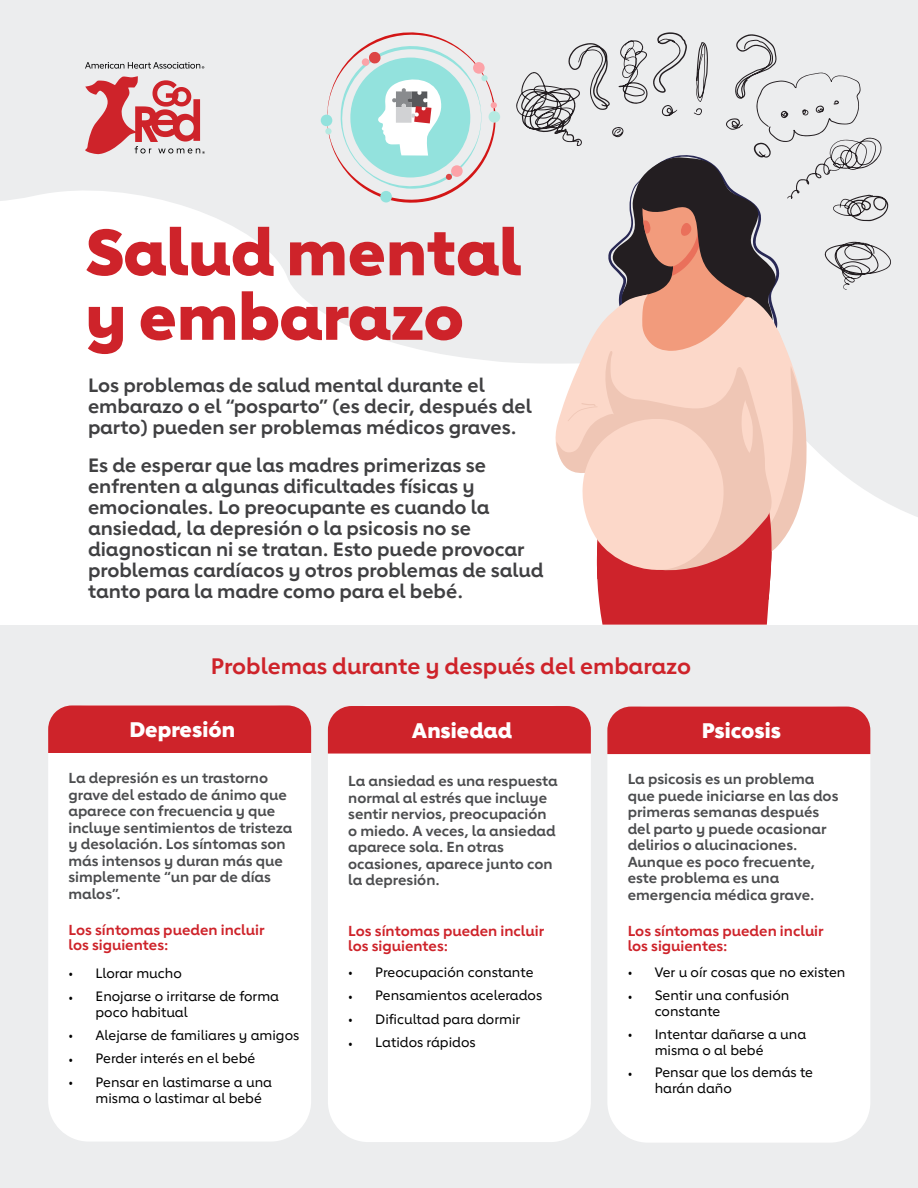
<style>
.page{position:relative;width:918px;height:1188px;background:#fff}
.page>*{position:absolute;margin:0;border:0;box-sizing:border-box;transform-origin:0 0}
.t1{font:800 64.5px/64.5px "Lub Dub";color:#ce232a}
.t2{font:700 22.2px "Lub Dub";color:#ce232a}
.t3{font:800 21px "Lub Dub";color:#fff}
.t4{font:700 19.2px/21px "Lub Dub";color:#404042}
.t5{font:700 14.4px/16.5px "Lub Dub";color:#4c4d4f}
.t6{font:700 14.4px/15px "Lub Dub";color:#ce232a}
.t7{font:500 13.5px/15.8px "Lub Dub";color:#000}
.s1{font-family:"Lub Dub Condensed";font-weight:400;font-size:15px}
</style>
<div class="page">
<div style="left:0;top:626px;width:918px;height:562px;background:#ecedee"></div>
<svg style="left:0;top:0;width:918px;height:517px"></svg>
<svg style="left:516px;top:32px;width:375px;height:593px"></svg>
<svg style="left:321px;top:29px;width:179px;height:175px;background:#d1e0df"></svg>
<div style="left:48px;top:753px;width:263px;height:388px;background:#fff"></div>
<div style="left:48px;top:705px;width:263px;height:48px;background:#ce232a"></div>
<div style="left:328px;top:754px;width:263px;height:388px;background:#fff"></div>
<div style="left:328px;top:706px;width:263px;height:48px;background:#ce232a"></div>
<div style="left:607px;top:706px;width:263px;height:437px;background:#fff"></div>
<div style="left:607px;top:707px;width:263px;height:47px;background:#ce232a"></div>
<svg style="left:85px;top:76px;width:120px;height:78px;background:#dc8f92"></svg>
<svg style="left:85px;top:62px;width:119px;height:7px"></svg>
<h1 class="t1" style="left:85px;top:219px;width:437px">Salud mental y embarazo</h1>
<p class="t4" style="left:88px;top:374px;width:445px">Los problemas de salud mental durante el embarazo o el “posparto” (es decir, después del parto) pueden ser problemas médicos graves.</p>
<p class="t4" style="left:88px;top:454px;width:457px">Es de esperar que las madres primerizas se enfrenten a algunas dificultades físicas y emocionales. Lo preocupante es cuando la ansiedad, la depresión o la psicosis no se diagnostican ni se tratan. Esto puede provocar problemas cardíacos y otros problemas de salud tanto para la madre como para el bebé.</p>
<h2 class="t2" style="left:211px;top:653px;width:482px">Problemas durante y después del embarazo</h2>
<h3 class="t3" style="left:129px;top:717px;width:107px">Depresión</h3>
<p class="t5" style="left:69px;top:770px;width:225px">La depresión es un trastorno grave del estado de ánimo que aparece con frecuencia y que incluye sentimientos de tristeza y desolación. Los síntomas son más intensos y duran más que simplemente “un par de días malos”.</p>
<h4 class="t6" style="left:69px;top:922px;width:198px">Los síntomas pueden incluir los siguientes:</h4>
<p class="t7" style="left:69px;top:965px;width:115px"><span class="s1">•</span> Llorar mucho</p>
<p class="t7" style="left:96px;top:989px;width:185px;text-indent:-27px"><span class="s1">•</span> Enojarse o irritarse de forma poco habitual</p>
<p class="t7" style="left:69px;top:1027px;width:232px"><span class="s1">•</span> Alejarse de familiares y amigos</p>
<p class="t7" style="left:69px;top:1051px;width:188px"><span class="s1">•</span> Perder interés en el bebé</p>
<p class="t7" style="left:96px;top:1074px;width:178px;text-indent:-27px"><span class="s1">•</span> Pensar en lastimarse a una misma o lastimar al bebé</p>
<h3 class="t3" style="left:412px;top:717px;width:102px">Ansiedad</h3>
<p class="t5" style="left:348px;top:772px;width:211px">La ansiedad es una respuesta normal al estrés que incluye sentir nervios, preocupación o miedo. A veces, la ansiedad aparece sola. En otras ocasiones, aparece junto con la depresión.</p>
<h4 class="t6" style="left:348px;top:923px;width:198px">Los síntomas pueden incluir los siguientes:</h4>
<p class="t7" style="left:348px;top:964px;width:187px"><span class="s1">•</span> Preocupación constante</p>
<p class="t7" style="left:348px;top:988px;width:195px"><span class="s1">•</span> Pensamientos acelerados</p>
<p class="t7" style="left:348px;top:1011px;width:174px"><span class="s1">•</span> Dificultad para dormir</p>
<p class="t7" style="left:348px;top:1035px;width:129px"><span class="s1">•</span> Latidos rápidos</p>
<h3 class="t3" style="left:702px;top:718px;width:81px">Psicosis</h3>
<p class="t5" style="left:628px;top:771px;width:212px">La psicosis es un problema que puede iniciarse en las dos primeras semanas después del parto y puede ocasionar delirios o alucinaciones.<br>Aunque es poco frecuente, este problema es una emergencia médica grave.</p>
<h4 class="t6" style="left:628px;top:923px;width:198px">Los síntomas pueden incluir los siguientes:</h4>
<p class="t7" style="left:628px;top:964px;width:219px"><span class="s1">•</span> Ver u oír cosas que no existen</p>
<p class="t7" style="left:655px;top:988px;width:136px;text-indent:-27px"><span class="s1">•</span> Sentir una confusión constante</p>
<p class="t7" style="left:655px;top:1026px;width:153px;text-indent:-27px"><span class="s1">•</span> Intentar dañarse a una misma o al bebé</p>
<p class="t7" style="left:655px;top:1065px;width:160px;text-indent:-27px"><span class="s1">•</span> Pensar que los demás te harán daño</p>
</div>
